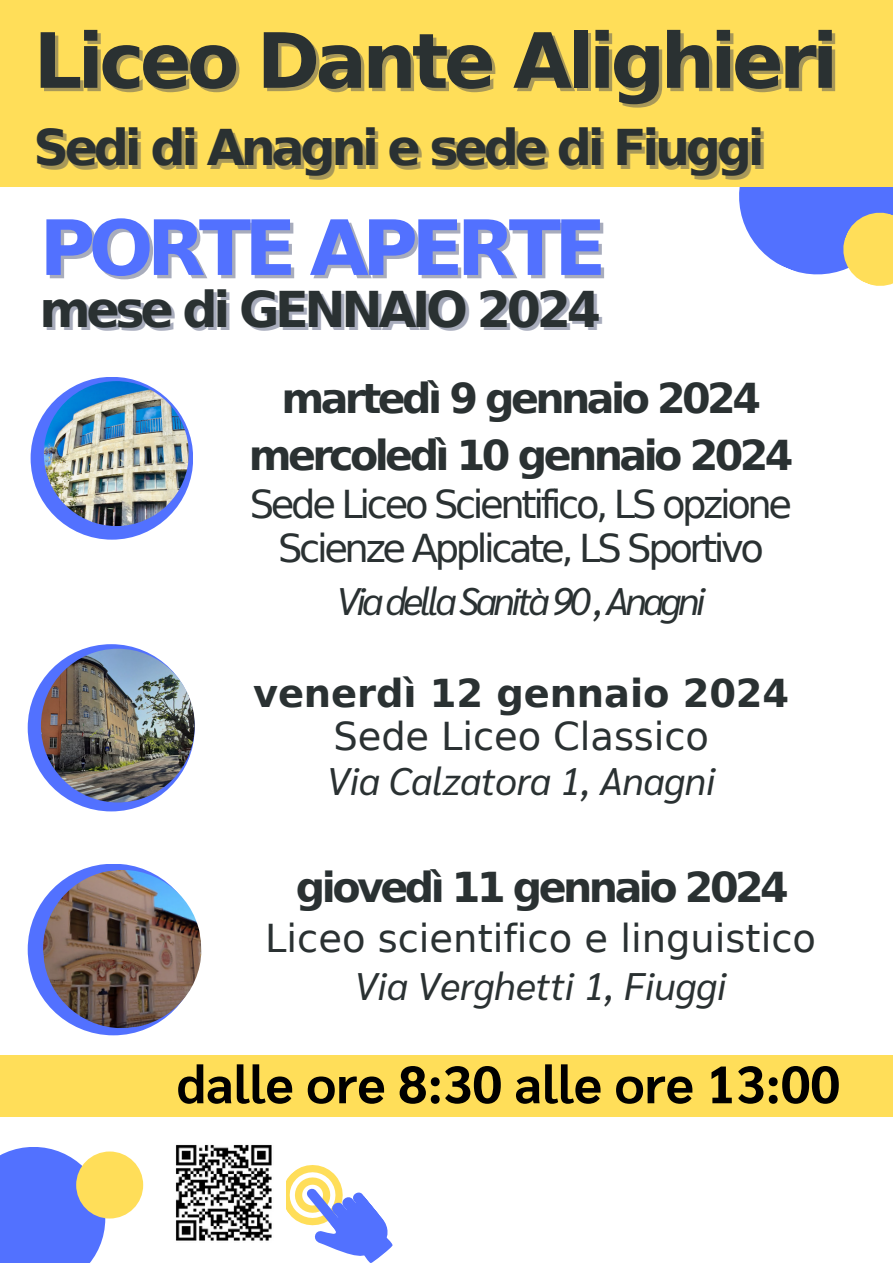
<style>
.page{position:relative;width:893px;height:1264px;background:#fff}
.page>*{position:absolute;margin:0;border:0;box-sizing:border-box;transform-origin:0 0}
.t1{font:700 76.2px "DejaVu Sans";letter-spacing:-.06em;color:#2a3132}
.t2{font:700 76.2px "DejaVu Sans";letter-spacing:-.085em;color:#5271ff}
.t3{font:700 52.5px "Sarabun";color:#000}
.t4{font:700 49.2px "DejaVu Sans";letter-spacing:-.085em;color:#2a3132}
.t5{font:700 41.25px "DejaVu Sans";letter-spacing:-.085em;color:#2a3132}
.t6{font:700 41.1px "DejaVu Sans";letter-spacing:-.085em;color:#2a3132}
.t7{font:38.4px/43.8px "DejaVu Sans";letter-spacing:-.085em;color:#2a3132;text-align:center}
.t8{font:38.4px "DejaVu Sans";color:#2a3132}
.t9{font:italic 38.4px "Sarabun";letter-spacing:-.005em;color:#2a3132}
.t10{font:italic 38.4px "Sarabun";letter-spacing:-.085em;color:#2a3132}
.t11{font:700 38.4px "DejaVu Sans";color:#2a3132}
</style>
<div class="page">
<svg style="left:739px;top:187px;width:153px;height:99px"></svg>
<div style="left:0;top:0;width:892px;height:187px;background:#ffde59"></div>
<div style="left:31px;top:377px;width:162px;height:162px;background:#5271ff;border-radius:50%"></div>
<img style="left:44px;top:381px;width:145px;height:145px;border-radius:50%">
<div style="left:28px;top:644px;width:167px;height:167px;background:#5271ff;border-radius:50%"></div>
<img style="left:41px;top:648px;width:154px;height:154px;border-radius:50%">
<div style="left:28px;top:863px;width:171px;height:172px;background:#5271ff;border-radius:50%"></div>
<img style="left:40px;top:866px;width:162px;height:165px">
<div style="left:0;top:1146px;width:105px;height:116px;background:#5271ff"></div>
<div style="left:76px;top:1151px;width:67px;height:67px;background:#ffde59;border-radius:50%"></div>
<svg style="left:286px;top:1165px;width:107px;height:97px"></svg>
<div style="left:0;top:1055px;width:892px;height:61px;background:#ffde59"></div>
<img style="left:175px;top:1144px;width:97px;height:97px">
<p class="t1" style="left:34px;top:17px;width:806px">Liceo Dante Alighieri</p>
<p class="t4" style="left:34px;top:120px;width:732px">Sedi di Anagni e sede di Fiuggi</p>
<p class="t2" style="left:39px;top:204px;width:568px">PORTE APERTE</p>
<p class="t4" style="left:39px;top:281px;width:563px">mese di GENNAIO 2024</p>
<p class="t6" style="left:281px;top:374px;width:481px">martedì 9 gennaio 2024</p>
<p class="t6" style="left:249px;top:432px;width:546px">mercoledì 10 gennaio 2024</p>
<p class="t7" style="left:250px;top:483px;width:543px">Sede Liceo Scientifico, LS opzione<br>Scienze Applicate, LS Sportivo</p>
<p class="t10" style="left:336px;top:574px;width:370px">Via della Sanità 90 , Anagni</p>
<p class="t11" style="left:253px;top:671px;width:537px">venerdì 12 gennaio 2024</p>
<p class="t8" style="left:333px;top:714px;width:377px">Sede Liceo Classico</p>
<p class="t9" style="left:327px;top:754px;width:390px">Via Calzatora 1, Anagni</p>
<p class="t5" style="left:296px;top:863px;width:494px">giovedì 11 gennaio 2024</p>
<p class="t8" style="left:265px;top:916px;width:552px">Liceo scientifico e linguistico</p>
<p class="t9" style="left:354px;top:958px;width:373px">Via Verghetti 1, Fiuggi</p>
<p class="t3" style="left:177px;top:1047px;width:664px">dalle ore 8:30 alle ore 13:00</p>
</div>
